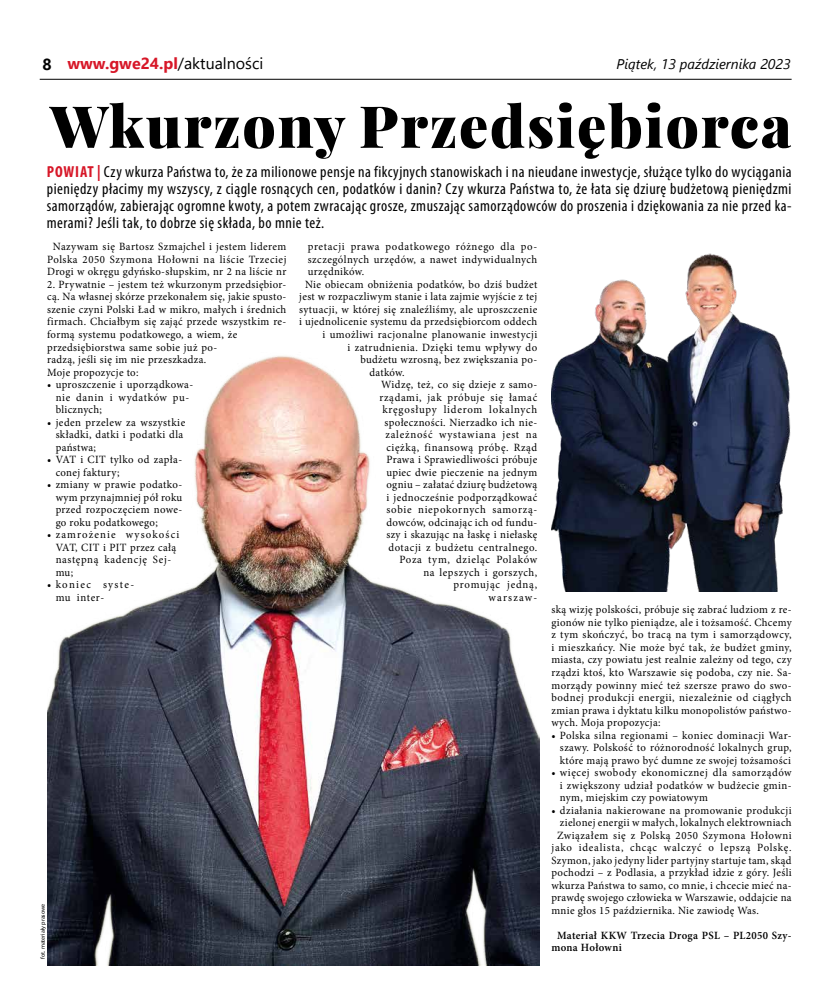
<style>
.page{position:relative;width:820px;height:993px;background:#fff}
.page>*{position:absolute;margin:0;border:0;box-sizing:border-box;transform-origin:0 0}
.t1{font:900 58px "Playfair Display";letter-spacing:.03em;color:#000}
.t2{font:condensed 16px/17px "Myriad Pro";letter-spacing:.03em;color:#000;text-align:justify}
.t3{font:700 16px "Segoe UI";color:#d71728}
.t4{font:italic 14px "Segoe UI";color:#000}
.t5{font:11.1px/12.5px "Minion Pro";letter-spacing:.035em;color:#000}
.t6{font:11.1px/12.5px "Minion Pro";letter-spacing:.06em;color:#000}
.t7{font:11.1px "Minion Pro";letter-spacing:.07em;color:#000}
.t8{font:600 11.1px/12.5px "Minion Pro";letter-spacing:.03em;color:#000}
.t9{font:11.1px "Minion Pro";letter-spacing:.055em;color:#000}
.t10{font:11.1px "Minion Pro";letter-spacing:.065em;color:#000}
.t11{font:11.1px/12.5px "Minion Pro";letter-spacing:.12em;color:#000}
.t12{font:11.1px "Minion Pro";letter-spacing:.11em;color:#000}
.t13{font:6px "Myriad Pro";color:#000}
.s1{color:#000}
.s2{font-weight:400;color:#000}
.s3{font-weight:700;color:#d71728}
</style>
<div class="page">
<hr style="left:40px;top:79px;width:751px;height:1px;background:#000">
<img style="left:551px;top:253px;width:240px;height:338px">
<img style="left:47px;top:356px;width:492px;height:608px">
<h2 class="t3" style="left:43px;top:49px;width:222px"><span class="s1">8</span> www.gwe24.pl<span class="s2">/aktualności</span></h2>
<p class="t4" style="left:616px;top:51px;width:175px">Piątek, 13 października 2023</p>
<h1 class="t1" style="left:50px;top:89px;width:742px">Wkurzony Przedsiębiorca</h1>
<p class="t2" style="left:47px;top:162px;width:746px"><span class="s3">POWIAT |</span> Czy wkurza Państwa to, że za milionowe pensje na fikcyjnych stanowiskach i na nieudane inwestycje, służące tylko do wyciągania pieniędzy płacimy my wszyscy, z ciągle rosnących cen, podatków i danin? Czy wkurza Państwa to, że łata się dziurę budżetową pieniędzmi samorządów, zabierając ogromne kwoty, a potem zwracając grosze, zmuszając samorządowców do proszenia i dziękowania za nie przed ka&shy;merami? Jeśli tak, to dobrze się składa, bo mnie też.</p>
<p class="t5" style="left:47px;top:240px;width:241px;text-align:center">Nazywam się Bartosz Szmajchel i jestem liderem<br>Polska 2050 Szymona Hołowni na liście Trzeciej<br>Drogi w okręgu gdyńsko-słupskim, nr 2 na liście nr</p>
<p class="t5" style="left:47px;top:278px;width:241px">2. Prywatnie – jestem też wkurzonym przedsiębior&shy;cą. Na własnej skórze przekonałem się, jakie spusto&shy;szenie czyni Polski Ład w mikro, małych i średnich firmach. Chciałbym się zająć przede wszystkim re&shy;formą systemu podatkowego, a wiem, że przedsiębiorstwa same sobie już po-<br>radzą, jeśli się im nie przeszkadza.<br>Moje propozycje to:</p>
<p class="t5" style="left:56px;top:378px;width:139px;text-indent:-9px">• uproszczenie i uporządkowa&shy;nie danin i wydatków pu&shy;blicznych;</p>
<p class="t5" style="left:56px;top:415px;width:131px;text-indent:-9px">• jeden przelew za wszystkie składki, datki i podatki dla państwa;</p>
<p class="t5" style="left:56px;top:453px;width:128px;text-indent:-9px">• VAT i CIT tylko od zapła&shy;conej faktury;</p>
<p class="t5" style="left:56px;top:478px;width:128px;text-align:justify;text-indent:-9px">• zmiany w prawie podatko&shy;wym przynajmniej pół roku przed rozpoczęciem nowe&shy;go roku podatkowego;</p>
<p class="t6" style="left:56px;top:528px;width:125px;text-indent:-9px">• zamrożenie wysokości<br>VAT, CIT i PIT przez całą następną kadencję Sej&shy;mu;</p>
<p class="t11" style="left:56px;top:578px;width:80px;text-indent:-9px">• koniec syste&shy;mu inter-</p>
<p class="t6" style="left:308px;top:240px;width:231px">pretacji prawa podatkowego różnego dla po-</p>
<p class="t5" style="left:308px;top:253px;width:231px">szczególnych urzędów, a nawet indywidualnych</p>
<p class="t5" style="left:308px;top:265px;width:58px">urzędników.</p>
<p class="t5" style="left:305px;top:278px;width:234px">Nie obiecam obniżenia podatków, bo dziś budżet</p>
<p class="t5" style="left:299px;top:290px;width:239px">jest w rozpaczliwym stanie i lata zajmie wyjście z tej</p>
<p class="t5" style="left:299px;top:303px;width:239px">sytuacji, w której się znaleźliśmy, ale uproszczenie</p>
<p class="t5" style="left:299px;top:315px;width:239px">i ujednolicenie systemu da przedsiębiorcom oddech</p>
<p class="t5" style="left:322px;top:328px;width:216px">i umożliwi racjonalne planowanie inwestycji</p>
<p class="t5" style="left:347px;top:340px;width:191px">i zatrudnienia. Dzięki temu wpływy do</p>
<p class="t5" style="left:360px;top:353px;width:178px">budżetu wzrosną, bez zwiększania po-</p>
<p class="t5" style="left:369px;top:365px;width:37px">datków.</p>
<p class="t5" style="left:381px;top:378px;width:157px">Widzę, też, co się dzieje z samo-</p>
<p class="t6" style="left:379px;top:390px;width:159px">rządami, jak próbuje się łamać</p>
<p class="t7" style="left:382px;top:402px;width:156px">kręgosłupy liderom lokalnych</p>
<p class="t5" style="left:384px;top:415px;width:154px">społeczności. Nierzadko ich nie-</p>
<p class="t7" style="left:385px;top:427px;width:153px">zależność wystawiana jest na</p>
<p class="t9" style="left:386px;top:439px;width:152px">ciężką, finansową próbę. Rząd</p>
<p class="t5" style="left:386px;top:453px;width:152px">Prawa i Sprawiedliwości próbuje</p>
<p class="t5" style="left:386px;top:465px;width:152px">upiec dwie pieczenie na jednym</p>
<p class="t5" style="left:386px;top:478px;width:152px">ogniu – załatać dziurę budżetową</p>
<p class="t5" style="left:386px;top:490px;width:152px">i jednocześnie podporządkować</p>
<p class="t6" style="left:386px;top:503px;width:152px">sobie niepokornych samorzą-</p>
<p class="t5" style="left:386px;top:515px;width:152px">dowców, odcinając ich od fundu-</p>
<p class="t5" style="left:386px;top:528px;width:152px">szy i skazując na łaskę i niełaskę</p>
<p class="t5" style="left:388px;top:540px;width:150px">dotacji z budżetu centralnego.</p>
<p class="t10" style="left:399px;top:552px;width:139px">Poza tym, dzieląc Polaków</p>
<p class="t5" style="left:423px;top:565px;width:115px">na lepszych i gorszych,</p>
<p class="t7" style="left:453px;top:577px;width:85px">promując jedną,</p>
<p class="t12" style="left:488px;top:589px;width:50px">warszaw-</p>
<p class="t13" style="left:39px;top:958px;width:57px;rotate:-90deg">fot. materiały prasowe</p>
<p class="t5" style="left:551px;top:603px;width:241px;text-align:justify">ską wizję polskości, próbuje się zabrać ludziom z re&shy;gionów nie tylko pieniądze, ale i tożsamość. Chcemy z tym skończyć, bo tracą na tym i samorządowcy, i mieszkańcy. Nie może być tak, że budżet gminy, miasta, czy powiatu jest realnie zależny od tego, czy rządzi ktoś, kto Warszawie się podoba, czy nie. Sa&shy;morządy powinny mieć też szersze prawo do swo&shy;bodnej produkcji energii, niezależnie od ciągłych zmian prawa i dyktatu kilku monopolistów państwo&shy;wych. Moja propozycja:</p>
<p class="t5" style="left:559px;top:728px;width:233px;text-align:justify;text-indent:-9px">• Polska silna regionami – koniec dominacji War&shy;szawy. Polskość to różnorodność lokalnych grup, które mają prawo być dumne ze swojej tożsamości</p>
<p class="t5" style="left:559px;top:766px;width:233px;text-align:justify;text-indent:-9px">• więcej swobody ekonomicznej dla samorządów i zwiększony udział podatków w budżecie gmin&shy;nym, miejskim czy powiatowym</p>
<p class="t5" style="left:551px;top:803px;width:241px">• działania nakierowane na promowanie produkcji</p>
<p class="t5" style="left:559px;top:816px;width:233px">zielonej energii w małych, lokalnych elektrowniach</p>
<p class="t5" style="left:557px;top:828px;width:236px">Związałem się z Polską 2050 Szymona Hołowni</p>
<p class="t7" style="left:551px;top:839px;width:241px">jako idealista, chcąc walczyć o lepszą Polskę.</p>
<p class="t5" style="left:551px;top:853px;width:241px">Szymon, jako jedyny lider partyjny startuje tam, skąd</p>
<p class="t5" style="left:551px;top:866px;width:241px">pochodzi – z Podlasia, a przykład idzie z góry. Jeśli</p>
<p class="t5" style="left:551px;top:878px;width:241px">wkurza Państwa to samo, co mnie, i chcecie mieć na-</p>
<p class="t5" style="left:551px;top:891px;width:241px">prawdę swojego człowieka w Warszawie, oddajcie na</p>
<p class="t5" style="left:551px;top:903px;width:209px">mnie głos 15 października. Nie zawiodę Was.</p>
<p class="t8" style="left:551px;top:928px;width:241px;text-indent:6px">Materiał KKW Trzecia Droga PSL – PL2050 Szy&shy;mona Hołowni</p>
</div>
